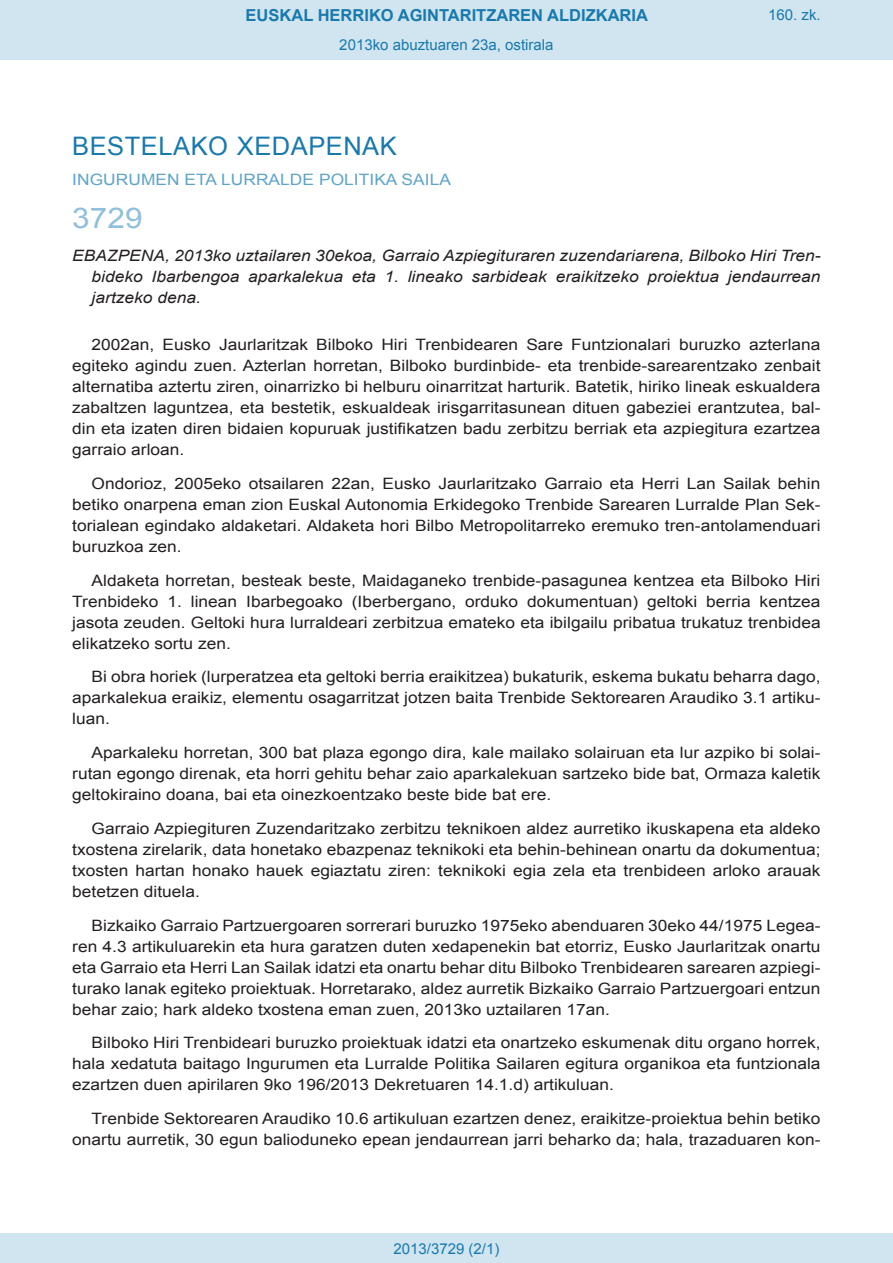
<style>
.page{position:relative;width:893px;height:1263px;background:#fff}
.page>*{position:absolute;margin:0;border:0;box-sizing:border-box;transform-origin:0 0}
.BOPVOrden{font:28.5px "Arial";color:#90c0db;scale:1.11 1}
.BOPVSeccion{font:25.5px "Arial";letter-spacing:.02em;color:#1879ad}
.t1{font:700 16.5px "Arial";color:#1879ad}
.BOPVDetalle{font:15.6px/21px "Arial";color:#231f20;text-align:justify;scale:1.11 1}
.BOPVTitulo{font:italic 15.6px/21px "Arial";color:#231f20;text-align:justify;scale:1.11 1}
.BOPVOrganismo{font:15.6px "Arial";letter-spacing:.005em;color:#5ea4ca;scale:1.11 1}
.Paginacion_Centro{font:15px "Arial";color:#1879ad}
</style>
<div class="page">
<div style="left:0;top:0;width:893px;height:60px;background:#d0e5f0"></div>
<div style="left:0;top:1233px;width:893px;height:30px;background:#d0e5f0"></div>
<p class="t1" style="left:246px;top:4px;width:404px">EUSKAL HERRIKO AGINTARITZAREN ALDIZKARIA</p>
<p class="Paginacion_Centro" style="left:339px;top:35px;width:216px">2013ko abuztuaren 23a, ostirala</p>
<p class="Paginacion_Centro" style="left:768px;top:5px;width:54px">160. zk.</p>
<p class="BOPVSeccion" style="left:72px;top:129px;width:326px">BESTELAKO XEDAPENAK</p>
<p class="BOPVOrganismo" style="left:72px;top:169px;width:343px">INGURUMEN ETA LURRALDE POLITIKA SAILA</p>
<p class="BOPVOrden" style="left:72px;top:199px;width:65px">3729</p>
<p class="BOPVTitulo" style="left:92px;top:246px;width:658px;text-indent:-19px">EBAZPENA, 2013ko uztailaren 30ekoa, Garraio Azpiegituraren zuzendariarena, Bilboko Hiri Tren&shy;bideko Ibarbengoa aparkalekua eta 1. lineako sarbideak eraikitzeko proiektua jendaurrean jartzeko dena.</p>
<p class="BOPVDetalle" style="left:72px;top:334px;width:676px;text-indent:19px">2002an, Eusko Jaurlaritzak Bilboko Hiri Trenbidearen Sare Funtzionalari buruzko azterlana egiteko agindu zuen. Azterlan horretan, Bilboko burdinbide- eta trenbide-sarearentzako zenbait alternatiba aztertu ziren, oinarrizko bi helburu oinarritzat harturik. Batetik, hiriko lineak eskualdera zabaltzen laguntzea, eta bestetik, eskualdeak irisgarritasunean dituen gabeziei erantzutea, bal&shy;din eta izaten diren bidaien kopuruak justifikatzen badu zerbitzu berriak eta azpiegitura ezartzea garraio arloan.</p>
<p class="BOPVDetalle" style="left:72px;top:473px;width:676px;text-indent:19px">Ondorioz, 2005eko otsailaren 22an, Eusko Jaurlaritzako Garraio eta Herri Lan Sailak behin betiko onarpena eman zion Euskal Autonomia Erkidegoko Trenbide Sarearen Lurralde Plan Sek&shy;torialean egindako aldaketari. Aldaketa hori Bilbo Metropolitarreko eremuko tren-antolamenduari buruzkoa zen.</p>
<p class="BOPVDetalle" style="left:72px;top:570px;width:676px;text-indent:19px">Aldaketa horretan, besteak beste, Maidaganeko trenbide-pasagunea kentzea eta Bilboko Hiri Trenbideko 1. linean Ibarbegoako (Iberbergano, orduko dokumentuan) geltoki berria kentzea jasota zeuden. Geltoki hura lurraldeari zerbitzua emateko eta ibilgailu pribatua trukatuz trenbidea elikatzeko sortu zen.</p>
<p class="BOPVDetalle" style="left:72px;top:666px;width:676px;text-indent:19px">Bi obra horiek (lurperatzea eta geltoki berria eraikitzea) bukaturik, eskema bukatu beharra dago, aparkalekua eraikiz, elementu osagarritzat jotzen baita Trenbide Sektorearen Araudiko 3.1 artiku&shy;luan.</p>
<p class="BOPVDetalle" style="left:72px;top:742px;width:676px;text-indent:19px">Aparkaleku horretan, 300 bat plaza egongo dira, kale mailako solairuan eta lur azpiko bi solai&shy;rutan egongo direnak, eta horri gehitu behar zaio aparkalekuan sartzeko bide bat, Ormaza kaletik geltokiraino doana, bai eta oinezkoentzako beste bide bat ere.</p>
<p class="BOPVDetalle" style="left:72px;top:818px;width:676px;text-indent:19px">Garraio Azpiegituren Zuzendaritzako zerbitzu teknikoen aldez aurretiko ikuskapena eta aldeko txostena zirelarik, data honetako ebazpenaz teknikoki eta behin-behinean onartu da dokumentua; txosten hartan honako hauek egiaztatu ziren: teknikoki egia zela eta trenbideen arloko arauak betetzen dituela.</p>
<p class="BOPVDetalle" style="left:72px;top:915px;width:676px;text-indent:19px">Bizkaiko Garraio Partzuergoaren sorrerari buruzko 1975eko abenduaren 30eko 44/1975 Legea&shy;ren 4.3 artikuluarekin eta hura garatzen duten xedapenekin bat etorriz, Eusko Jaurlaritzak onartu eta Garraio eta Herri Lan Sailak idatzi eta onartu behar ditu Bilboko Trenbidearen sarearen azpiegi&shy;turako lanak egiteko proiektuak. Horretarako, aldez aurretik Bizkaiko Garraio Partzuergoari entzun behar zaio; hark aldeko txostena eman zuen, 2013ko uztailaren 17an.</p>
<p class="BOPVDetalle" style="left:72px;top:1032px;width:676px;text-indent:19px">Bilboko Hiri Trenbideari buruzko proiektuak idatzi eta onartzeko eskumenak ditu organo horrek, hala xedatuta baitago Ingurumen eta Lurralde Politika Sailaren egitura organikoa eta funtzionala ezartzen duen apirilaren 9ko 196/2013 Dekretuaren 14.1.d) artikuluan.</p>
<p class="BOPVDetalle" style="left:72px;top:1108px;width:676px;text-align:right">Trenbide Sektorearen Araudiko 10.6 artikuluan ezartzen denez, eraikitze-proiektua behin betiko onartu aurretik, 30 egun balioduneko epean jendaurrean jarri beharko da; hala, trazaduaren kon-</p>
<p class="Paginacion_Centro" style="left:393px;top:1238px;width:107px">2013/3729 (2/1)</p>
</div>
